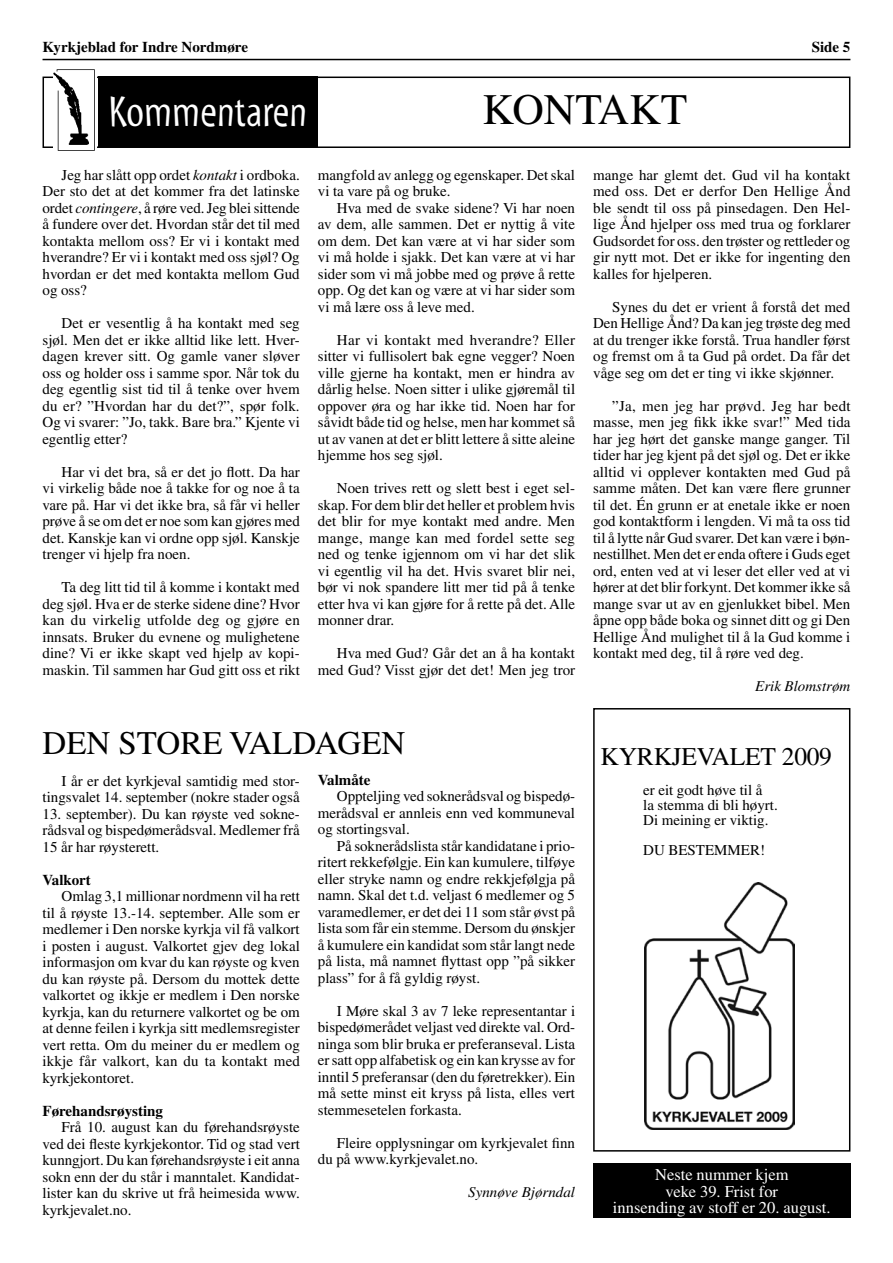
<style>
.page{position:relative;width:893px;height:1263px;background:#fff}
.page>*{position:absolute;margin:0;border:0;box-sizing:border-box;transform-origin:0 0}
.t1{font:43.5px "Myriad Tilt";color:#fff}
.t2{font:43.5px "Times";color:#000}
.t3{font:33px "Times";color:#000}
.t4{font:25.5px "Times";letter-spacing:-.01em;color:#000}
.t5{font:16.5px/16.5px "Times";color:#fff;text-align:center}
.t6{font:15px/16.5px "Times";color:#000;text-align:justify}
.t7{font:700 15px "Times";color:#000}
.t8{font:italic 15px "Times";color:#000}
.s1{font-style:italic}
</style>
<div class="page">
<hr style="left:43px;top:59px;width:807px;height:1px;background:#000">
<div style="left:43px;top:77px;width:807px;height:71px;border:2px solid #000"></div>
<div style="left:593px;top:1163px;width:257px;height:54px;background:#000"></div>
<div style="left:593px;top:708px;width:257px;height:443px;border:2px solid #000"></div>
<div style="left:98px;top:77px;width:220px;height:70px;background:#000"></div>
<img style="left:53px;top:69px;width:43px;height:82px">
<img style="left:644px;top:882px;width:150px;height:248px">
<p class="t7" style="left:43px;top:38px;width:207px">Kyrkjeblad for Indre Nordmøre</p>
<p class="t7" style="left:812px;top:38px;width:40px">Side 5</p>
<h1 class="t1" style="left:109px;top:88px;width:200px">Kommentaren</h1>
<h1 class="t2" style="left:482px;top:85px;width:206px">KONTAKT</h1>
<p class="t6" style="left:43px;top:166px;width:259px;text-indent:19px">Jeg har slått opp ordet <span class="s1">kontakt</span> i ordboka.<br>Der sto det at det kommer fra det latinske ordet <span class="s1">contingere</span>, å røre ved. Jeg blei sittende å fundere over det. Hvordan står det til med kontakta mellom oss? Er vi i kontakt med hverandre? Er vi i kontakt med oss sjøl? Og hvordan er det med kontakta mellom Gud og oss?</p>
<p class="t6" style="left:43px;top:315px;width:259px;text-indent:19px">Det er vesentlig å ha kontakt med seg sjøl. Men det er ikke alltid like lett. Hver&shy;dagen krever sitt. Og gamle vaner sløver oss og holder oss i samme spor. Når tok du deg egentlig sist tid til å tenke over hvem du er? ”Hvordan har du det?”, spør folk.<br>Og vi svarer: ”Jo, takk. Bare bra.” Kjente vi egentlig etter?</p>
<p class="t6" style="left:43px;top:463px;width:259px;text-indent:19px">Har vi det bra, så er det jo flott. Da har vi virkelig både noe å takke for og noe å ta vare på. Har vi det ikke bra, så får vi heller prøve å se om det er noe som kan gjøres med det. Kanskje kan vi ordne opp sjøl. Kanskje trenger vi hjelp fra noen.</p>
<p class="t6" style="left:43px;top:579px;width:259px;text-indent:19px">Ta deg litt tid til å komme i kontakt med deg sjøl. Hva er de sterke sidene dine? Hvor kan du virkelig utfolde deg og gjøre en innsats. Bruker du evnene og mulighetene dine? Vi er ikke skapt ved hjelp av kopi&shy;maskin. Til sammen har Gud gitt oss et rikt</p>
<p class="t6" style="left:318px;top:166px;width:259px">mangfold av anlegg og egenskaper. Det skal vi ta vare på og bruke.</p>
<p class="t6" style="left:318px;top:199px;width:259px;text-indent:19px">Hva med de svake sidene? Vi har noen av dem, alle sammen. Det er nyttig å vite om dem. Det kan være at vi har sider som vi må holde i sjakk. Det kan være at vi har sider som vi må jobbe med og prøve å rette opp. Og det kan og være at vi har sider som vi må lære oss å leve med.</p>
<p class="t6" style="left:318px;top:331px;width:259px;text-indent:19px">Har vi kontakt med hverandre? Eller sitter vi fullisolert bak egne vegger? Noen ville gjerne ha kontakt, men er hindra av dårlig helse. Noen sitter i ulike gjøremål til oppover øra og har ikke tid. Noen har for såvidt både tid og helse, men har kommet så ut av vanen at det er blitt lettere å sitte aleine hjemme hos seg sjøl.</p>
<p class="t6" style="left:318px;top:480px;width:259px;text-indent:19px">Noen trives rett og slett best i eget sel&shy;skap. For dem blir det heller et problem hvis det blir for mye kontakt med andre. Men mange, mange kan med fordel sette seg ned og tenke igjennom om vi har det slik vi egentlig vil ha det. Hvis svaret blir nei, bør vi nok spandere litt mer tid på å tenke etter hva vi kan gjøre for å rette på det. Alle monner drar.</p>
<p class="t6" style="left:318px;top:645px;width:259px;text-align:right">Hva med Gud? Går det an å ha kontakt med Gud? Visst gjør det det! Men jeg tror</p>
<p class="t6" style="left:593px;top:166px;width:259px">mange har glemt det. Gud vil ha kontakt med oss. Det er derfor Den Hellige Ånd ble sendt til oss på pinsedagen. Den Hel&shy;lige Ånd hjelper oss med trua og forklarer Gudsordet for oss. den trøster og rettleder og gir nytt mot. Det er ikke for ingenting den kalles for hjelperen.</p>
<p class="t6" style="left:593px;top:298px;width:259px;text-indent:19px">Synes du det er vrient å forstå det med Den Hellige Ånd? Da kan jeg trøste deg med at du trenger ikke forstå. Trua handler først og fremst om å ta Gud på ordet. Da får det våge seg om det er ting vi ikke skjønner.</p>
<p class="t6" style="left:593px;top:397px;width:259px;text-indent:19px">”Ja, men jeg har prøvd. Jeg har bedt masse, men jeg fikk ikke svar!” Med tida har jeg hørt det ganske mange ganger. Til tider har jeg kjent på det sjøl og. Det er ikke alltid vi opplever kontakten med Gud på samme måten. Det kan være flere grunner til det. Én grunn er at enetale ikke er noen god kontaktform i lengden. Vi må ta oss tid til å lytte når Gud svarer. Det kan være i bøn&shy;nestillhet. Men det er enda oftere i Guds eget ord, enten ved at vi leser det eller ved at vi hører at det blir forkynt. Det kommer ikke så mange svar ut av en gjenlukket bibel. Men åpne opp både boka og sinnet ditt og gi Den Hellige Ånd mulighet til å la Gud komme i kontakt med deg, til å røre ved deg.</p>
<p class="t8" style="left:755px;top:678px;width:97px">Erik Blomstrøm</p>
<h2 class="t3" style="left:43px;top:724px;width:364px">DEN STORE VALDAGEN</h2>
<p class="t6" style="left:43px;top:772px;width:259px;text-align:right">I år er det kyrkjeval samtidig med stor&shy;tingsvalet 14. september (nokre stader også</p>
<p class="t6" style="left:43px;top:805px;width:259px">13. september). Du kan røyste ved sokne&shy;rådsval og bispedømerådsval. Medlemer frå 15 år har røysterett.</p>
<p class="t7" style="left:43px;top:871px;width:50px">Valkort</p>
<p class="t6" style="left:43px;top:888px;width:259px;text-indent:19px">Omlag 3,1 millionar nordmenn vil ha rett til å røyste 13.-14. september. Alle som er medlemer i Den norske kyrkja vil få valkort i posten i august. Valkortet gjev deg lokal informasjon om kvar du kan røyste og kven du kan røyste på. Dersom du mottek dette valkortet og ikkje er medlem i Den norske kyrkja, kan du returnere valkortet og be om at denne feilen i kyrkja sitt medlemsregister vert retta. Om du meiner du er medlem og ikkje får valkort, kan du ta kontakt med kyrkjekontoret.</p>
<p class="t7" style="left:43px;top:1102px;width:122px">Førehandsrøysting</p>
<p class="t6" style="left:43px;top:1119px;width:259px;text-indent:19px">Frå 10. august kan du førehandsrøyste ved dei fleste kyrkjekontor. Tid og stad vert kunngjort. Du kan førehandsrøyste i eit anna sokn enn der du står i manntalet. Kandidat&shy;lister kan du skrive ut frå heimesida www. kyrkjevalet.no.</p>
<p class="t7" style="left:318px;top:771px;width:54px">Valmåte</p>
<p class="t6" style="left:318px;top:788px;width:259px;text-indent:19px">Oppteljing ved soknerådsval og bispedø&shy;merådsval er annleis enn ved kommuneval og stortingsval.</p>
<p class="t6" style="left:318px;top:837px;width:259px;text-indent:19px">På soknerådslista står kandidatane i prio&shy;ritert rekkefølgje. Ein kan kumulere, tilføye eller stryke namn og endre rekkjefølgja på namn. Skal det t.d. veljast 6 medlemer og 5 varamedlemer, er det dei 11 som står øvst på lista som får ein stemme. Dersom du ønskjer å kumulere ein kandidat som står langt nede på lista, må namnet flyttast opp ”på sikker plass” for å få gyldig røyst.</p>
<p class="t6" style="left:318px;top:1002px;width:259px;text-indent:19px">I Møre skal 3 av 7 leke representantar i bispedømerådet veljast ved direkte val. Ord&shy;ninga som blir bruka er preferanseval. Lista er satt opp alfabetisk og ein kan krysse av for inntil 5 preferansar (den du føretrekker). Ein må sette minst eit kryss på lista, elles vert stemmesetelen forkasta.</p>
<p class="t6" style="left:318px;top:1134px;width:259px;text-indent:19px">Fleire opplysningar om kyrkjevalet finn du på www.kyrkjevalet.no.</p>
<p class="t8" style="left:468px;top:1184px;width:108px">Synnøve Bjørndal</p>
<h3 class="t4" style="left:601px;top:742px;width:233px">KYRKJEVALET 2009</h3>
<p class="t6" style="left:643px;top:782px;width:136px;line-height:15px;text-align:left">er eit godt høve til å<br>la stemma di bli høyrt.<br>Di meining er viktig.</p>
<p class="t6" style="left:643px;top:841px;width:123px">DU BESTEMMER!</p>
<p class="t5" style="left:613px;top:1166px;width:219px">Neste nummer kjem<br>veke 39. Frist for<br>innsending av stoff er 20. august.</p>
</div>
